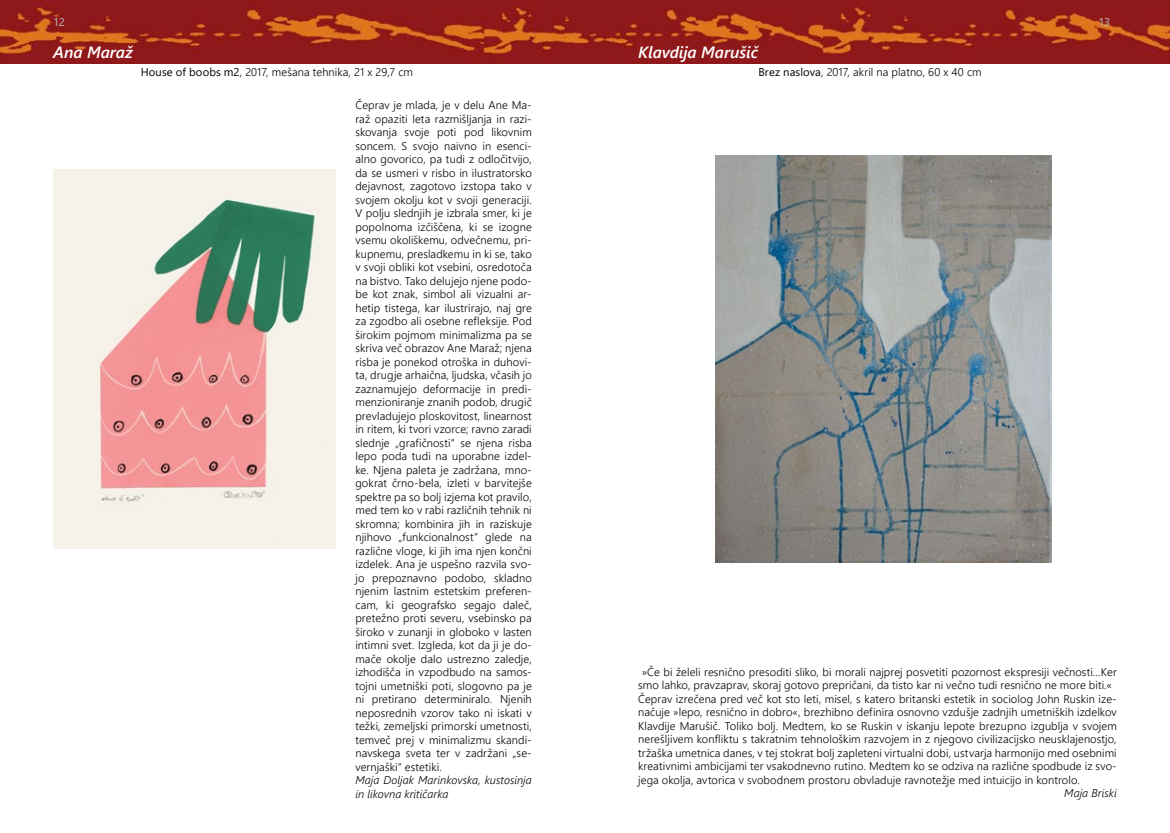
<style>
.page{position:relative;width:1170px;height:833px;background:#fff}
.page>*{position:absolute;margin:0;border:0;box-sizing:border-box;transform-origin:0 0}
.t1{font:italic 600 16.25px "Segoe UI";letter-spacing:-.005em;color:#fff}
.t2{font:300 11.25px/13.5px "Segoe UI";letter-spacing:.01em;color:#000;text-align:justify}
.t3{font:italic 300 11.25px/13.5px "Segoe UI";letter-spacing:.005em;color:#000}
.t4{font:11.25px "Segoe UI";color:#bcbec0}
.s1{font-weight:400}
</style>
<div class="page">
<img style="left:0;top:0;width:1169px;height:64px">
<img style="left:53px;top:169px;width:282px;height:379px">
<img style="left:715px;top:155px;width:336px;height:408px">
<p class="t4" style="left:53px;top:13px;width:13px">12</p>
<p class="t4" style="left:1098px;top:13px;width:13px">13</p>
<h1 class="t1" style="left:53px;top:39px;width:81px">Ana Maraž</h1>
<h1 class="t1" style="left:638px;top:39px;width:121px">Klavdija Marušič</h1>
<p class="t2" style="left:141px;top:64px;width:274px"><span class="s1">House of boobs m2</span>, 2017, mešana tehnika, 21 x 29,7 cm</p>
<p class="t2" style="left:758px;top:64px;width:225px"><span class="s1">Brez naslova</span>, 2017, akril na platno, 60 x 40 cm</p>
<p class="t2" style="left:355px;top:98px;width:178px">Čeprav je mlada, je v delu Ane Ma&shy;raž opaziti leta razmišljanja in razi&shy;skovanja svoje poti pod likovnim soncem. S svojo naivno in esenci&shy;alno govorico, pa tudi z odločitvijo, da se usmeri v risbo in ilustratorsko dejavnost, zagotovo izstopa tako v svojem okolju kot v svoji generaciji.<br>V polju slednjih je izbrala smer, ki je popolnoma izčiščena, ki se izogne vsemu okoliškemu, odvečnemu, pri&shy;kupnemu, presladkemu in ki se, tako v svoji obliki kot vsebini, osredotoča na bistvo. Tako delujejo njene podo&shy;be kot znak, simbol ali vizualni ar&shy;hetip tistega, kar ilustrirajo, naj gre za zgodbo ali osebne refleksije. Pod širokim pojmom minimalizma pa se skriva več obrazov Ane Maraž; njena risba je ponekod otroška in duhovi&shy;ta, drugje arhaična, ljudska, včasih jo zaznamujejo deformacije in predi&shy;menzioniranje znanih podob, drugič prevladujejo ploskovitost, linearnost in ritem, ki tvori vzorce; ravno zaradi slednje „grafičnosti“ se njena risba lepo poda tudi na uporabne izdel&shy;ke. Njena paleta je zadržana, mno&shy;gokrat črno-bela, izleti v barvitejše spektre pa so bolj izjema kot pravilo, med tem ko v rabi različnih tehnik ni skromna; kombinira jih in raziskuje njihovo „funkcionalnost“ glede na različne vloge, ki jih ima njen končni izdelek. Ana je uspešno razvila svo&shy;jo prepoznavno podobo, skladno njenim lastnim estetskim preferen&shy;cam, ki geografsko segajo daleč, pretežno proti severu, vsebinsko pa široko v zunanji in globoko v lasten intimni svet. Izgleda, kot da ji je do&shy;mače okolje dalo ustrezno zaledje, izhodišča in vzpodbudo na samos&shy;tojni umetniški poti, slogovno pa je ni pretirano determiniralo. Njenih neposrednih vzorov tako ni iskati v težki, zemeljski primorski umetnosti, temveč prej v minimalizmu skandi&shy;navskega sveta ter v zadržani „se&shy;vernjaški“ estetiki.</p>
<p class="t3" style="left:355px;top:772px;width:178px">Maja Doljak Marinkovska, kustosinja in likovna kritičarka</p>
<p class="t2" style="left:638px;top:665px;width:480px;text-align:left;text-indent:4px">»Če bi želeli resnično presoditi sliko, bi morali najprej posvetiti pozornost ekspresiji večnosti…Ker smo lahko, pravzaprav, skoraj gotovo prepričani, da tisto kar ni večno tudi resnično ne more biti.« Čeprav izrečena pred več kot sto leti, misel, s katero britanski estetik in sociolog John Ruskin ize&shy;načuje »lepo, resnično in dobro«, brezhibno definira osnovno vzdušje zadnjih umetniških izdelkov Klavdije Marušič. Toliko bolj. Medtem, ko se Ruskin v iskanju lepote brezupno izgublja v svojem nerešljivem konfliktu s takratnim tehnološkim razvojem in z njegovo civilizacijsko neusklajenostjo, tržaška umetnica danes, v tej stokrat bolj zapleteni virtualni dobi, ustvarja harmonijo med osebnimi kreativnimi ambicijami ter vsakodnevno rutino. Medtem ko se odziva na različne spodbude iz svo&shy;jega okolja, avtorica v svobodnem prostoru obvladuje ravnotežje med intuicijo in kontrolo.</p>
<p class="t3" style="left:1064px;top:785px;width:54px">Maja Briski</p>
</div>
